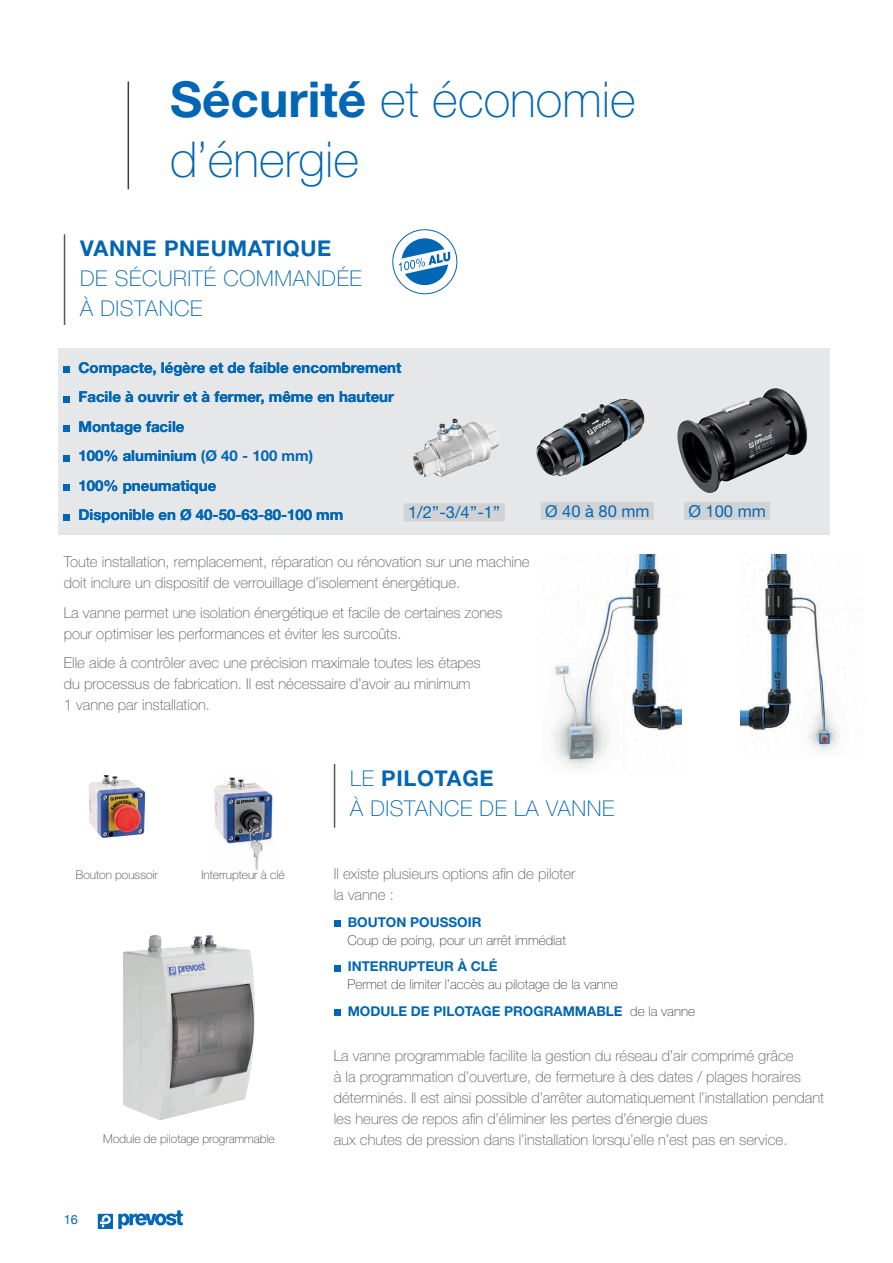
<style>
.page{position:relative;width:893px;height:1263px;background:#fff}
.page>*{position:absolute;margin:0;border:0;box-sizing:border-box;transform-origin:0 0}
.t1{font:100 49.5px/60px "Helvetica Neue LT Std";color:#0166b3}
.t2{font:100 21.75px/30px "Helvetica Neue LT Std";letter-spacing:.03em;color:#0166b3}
.t3{font:16.5px "Helvetica Neue LT Std";color:#0166b3}
.t4{font:100 15px/21px "Helvetica Neue LT Std";color:#57585a}
.t5{font:700 15px "Helvetica Neue LT Std";color:#0166b3}
.t6{font:100 13.5px "Helvetica Neue LT Std";color:#3e3e3f}
.t7{font:700 13.5px "Helvetica Neue LT Std";color:#0166b3}
.t8{font:12.75px "Helvetica Neue";color:#0166b3}
.t9{font:100 12px "Helvetica Neue LT Std";color:#3e3e3f}
.s1{font-weight:700}
.s2{font-weight:100;color:#3e3e3f}
</style>
<div class="page">
<svg style="left:98px;top:1210px;width:85px;height:19px"></svg>
<div style="left:58px;top:348px;width:771px;height:186px;background:#e6e7e9"></div>
<hr style="left:128px;top:81px;width:1px;height:108px;background:#3e3e3f">
<hr style="left:64px;top:234px;width:1px;height:91px;background:#57585a">
<svg style="left:392px;top:229px;width:66px;height:66px"></svg>
<img style="left:553px;top:555px;width:128px;height:213px">
<img style="left:740px;top:555px;width:120px;height:196px">
<div style="left:541px;top:502px;width:113px;height:18px;background:#d1d2d4"></div>
<div style="left:684px;top:502px;width:86px;height:18px;background:#d1d2d4"></div>
<div style="left:334px;top:920px;width:6px;height:7px;background:#0166b3"></div>
<svg style="left:334px;top:965px;width:6px;height:6px"></svg>
<div style="left:334px;top:1009px;width:6px;height:7px;background:#0166b3"></div>
<hr style="left:334px;top:764px;width:1px;height:64px;background:#57585a">
<svg style="left:64px;top:367px;width:6px;height:6px"></svg>
<svg style="left:64px;top:396px;width:6px;height:6px"></svg>
<svg style="left:64px;top:426px;width:6px;height:6px"></svg>
<svg style="left:64px;top:455px;width:6px;height:6px"></svg>
<svg style="left:64px;top:485px;width:6px;height:6px"></svg>
<svg style="left:64px;top:514px;width:6px;height:6px"></svg>
<img style="left:89px;top:775px;width:56px;height:63px">
<img style="left:214px;top:777px;width:59px;height:93px">
<img style="left:123px;top:935px;width:132px;height:185px">
<img style="left:536px;top:399px;width:109px;height:78px">
<img style="left:677px;top:388px;width:130px;height:105px">
<div style="left:404px;top:503px;width:101px;height:18px;background:#d1d2d4"></div>
<img style="left:413px;top:418px;width:86px;height:59px">
<p class="t1" style="left:170px;top:69px;width:467px"><span class="s1">Sécurité</span> et économie d’énergie</p>
<p class="t2" style="left:80px;top:234px;width:283px"><span class="s1">VANNE PNEUMATIQUE<br></span>DE SÉCURITÉ COMMANDÉE<br>À DISTANCE</p>
<p class="t5" style="left:78px;top:358px;width:324px">Compacte, légère et de faible encombrement</p>
<p class="t5" style="left:78px;top:388px;width:317px">Facile à ouvrir et à fermer, même en hauteur</p>
<p class="t5" style="left:78px;top:417px;width:108px">Montage facile</p>
<p class="t5" style="left:78px;top:447px;width:236px">100% aluminium (Ø 40 - 100 mm)</p>
<p class="t5" style="left:78px;top:476px;width:139px">100% pneumatique</p>
<p class="t5" style="left:78px;top:506px;width:266px">Disponible en Ø 40-50-63-80-100 mm</p>
<p class="t4" style="left:64px;top:551px;width:467px">Toute installation, remplacement, réparation ou rénovation sur une machine doit inclure un dispositif de verrouillage d’isolement énergétique.</p>
<p class="t4" style="left:64px;top:602px;width:440px">La vanne permet une isolation énergétique et facile de certaines zones pour optimiser les performances et éviter les surcoûts.</p>
<p class="t4" style="left:64px;top:652px;width:419px">Elle aide à contrôler avec une précision maximale toutes les étapes du processus de fabrication. Il est nécessaire d’avoir au minimum<br>1 vanne par installation.</p>
<p class="t3" style="left:408px;top:503px;width:94px">1/2’’-3/4’’-1’’</p>
<p class="t3" style="left:545px;top:501px;width:106px">Ø 40 à 80 mm</p>
<p class="t3" style="left:688px;top:501px;width:79px">Ø 100 mm</p>
<p class="t9" style="left:76px;top:868px;width:84px">Bouton poussoir</p>
<p class="t9" style="left:202px;top:868px;width:85px">Interrupteur à clé</p>
<p class="t9" style="left:103px;top:1131px;width:173px">Module de pilotage programmable</p>
<p class="t8" style="left:64px;top:1210px;width:16px">16</p>
<p class="t2" style="left:350px;top:763px;width:266px">LE <span class="s1">PILOTAGE<br></span>À DISTANCE DE LA VANNE</p>
<p class="t4" style="left:334px;top:863px;width:243px">Il existe plusieurs options afin de piloter la vanne :</p>
<p class="t7" style="left:348px;top:914px;width:135px">BOUTON POUSSOIR</p>
<p class="t6" style="left:347px;top:932px;width:220px">Coup de poing, pour un arrêt immédiat</p>
<p class="t7" style="left:348px;top:958px;width:151px">INTERRUPTEUR À CLÉ</p>
<p class="t6" style="left:347px;top:977px;width:272px">Permet de limiter l’accès au pilotage de la vanne</p>
<p class="t7" style="left:348px;top:1003px;width:349px">MODULE DE PILOTAGE PROGRAMMABLE <span class="s2">de la vanne</span></p>
<p class="t4" style="left:334px;top:1045px;width:492px">La vanne programmable facilite la gestion du réseau d’air comprimé grâce<br>à la programmation d’ouverture, de fermeture à des dates / plages horaires déterminés. Il est ainsi possible d’arrêter automatiquement l’installation pendant les heures de repos afin d’éliminer les pertes d’énergie dues<br>aux chutes de pression dans l’installation lorsqu’elle n’est pas en service.</p>
</div>
